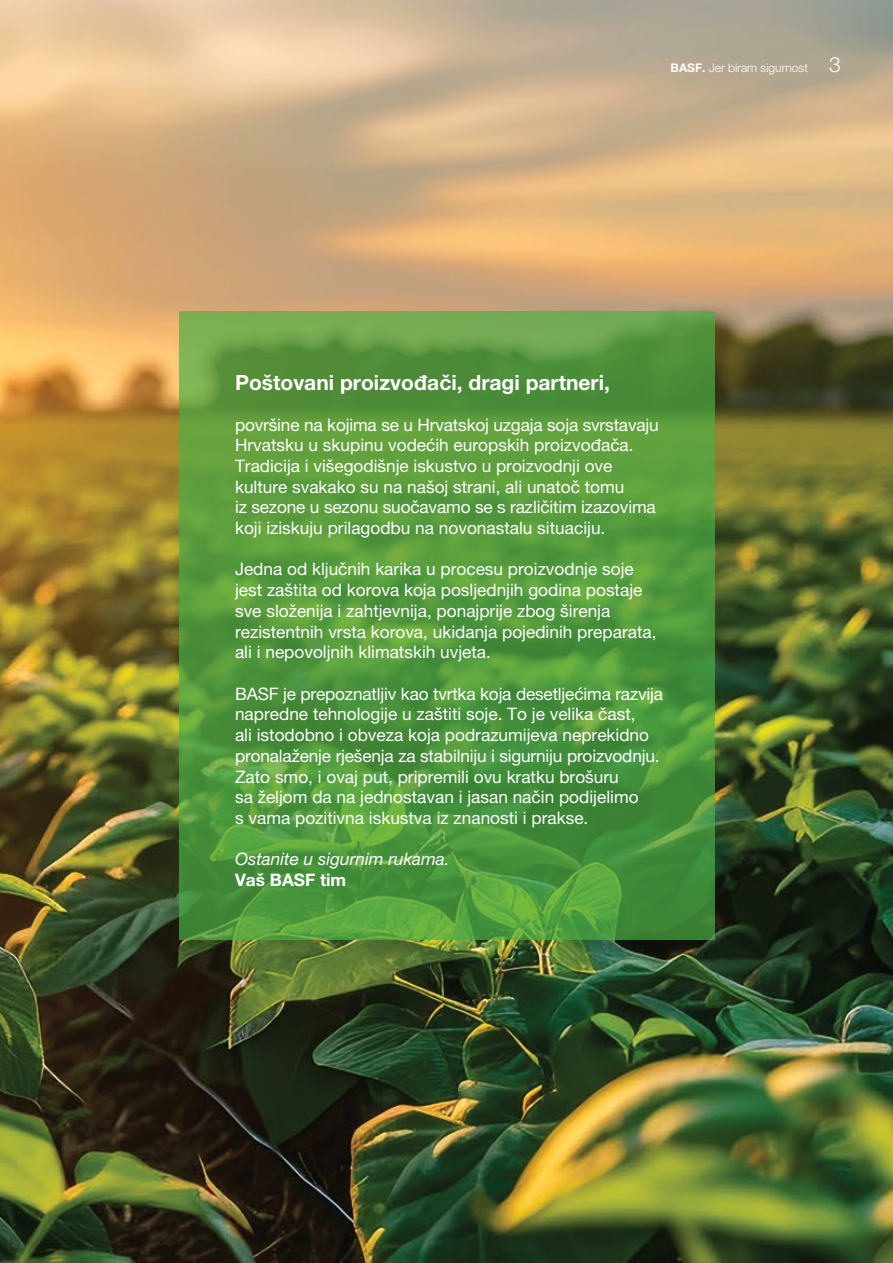
<style>
.page{position:relative;width:893px;height:1263px;background:#fff}
.page>*{position:absolute;margin:0;border:0;box-sizing:border-box;transform-origin:0 0}
.t1{font:700 21px "Helvetica Neue LT Pro";color:#fff}
.t2{font:17.25px/20.7px "Helvetica Neue LT Pro";color:#fff}
.t3{font:italic 17.25px "Helvetica Neue LT Pro";color:#fff}
.t4{font:700 17.25px "Helvetica Neue LT Pro";color:#fff}
.t5{font:300 12px "Helvetica Neue LT Pro";color:#fff}
.s1{font-weight:700}
.s2{font-size:21px}
</style>
<div class="page">
<img style="left:0;top:0;width:893px;height:1263px">
<svg style="left:179px;top:311px;width:535px;height:628px"></svg>
<p class="t5" style="left:671px;top:60px;width:172px"><span class="s1">BASF.</span> Jer biram sigurnost <span class="s2">3</span></p>
<p class="t1" style="left:235px;top:370px;width:376px">Poštovani proizvođači, dragi partneri,</p>
<p class="t2" style="left:235px;top:414px;width:425px">površine na kojima se u Hrvatskoj uzgaja soja svrstavaju Hrvatsku u skupinu vodećih europskih proizvođača.<br>Tradicija i višegodišnje iskustvo u proizvodnji ove kulture svakako su na našoj strani, ali unatoč tomu<br>iz sezone u sezonu suočavamo se s različitim izazovima koji iziskuju prilagodbu na novonastalu situaciju.</p>
<p class="t2" style="left:235px;top:559px;width:423px">Jedna od ključnih karika u procesu proizvodnje soje jest zaštita od korova koja posljednjih godina postaje sve složenija i zahtjevnija, ponajprije zbog širenja rezistentnih vrsta korova, ukidanja pojedinih preparata, ali i nepovoljnih klimatskih uvjeta.</p>
<p class="t2" style="left:235px;top:683px;width:430px">BASF je prepoznatljiv kao tvrtka koja desetljećima razvija napredne tehnologije u zaštiti soje. To je velika čast,<br>ali istodobno i obveza koja podrazumijeva neprekidno pronalaženje rješenja za stabilniju i sigurniju proizvodnju.<br>Zato smo, i ovaj put, pripremili ovu kratku brošuru<br>sa željom da na jednostavan i jasan način podijelimo<br>s vama pozitivna iskustva iz znanosti i prakse.</p>
<p class="t3" style="left:235px;top:849px;width:216px">Ostanite u sigurnim rukama.</p>
<p class="t4" style="left:235px;top:869px;width:113px">Vaš BASF tim</p>
</div>
